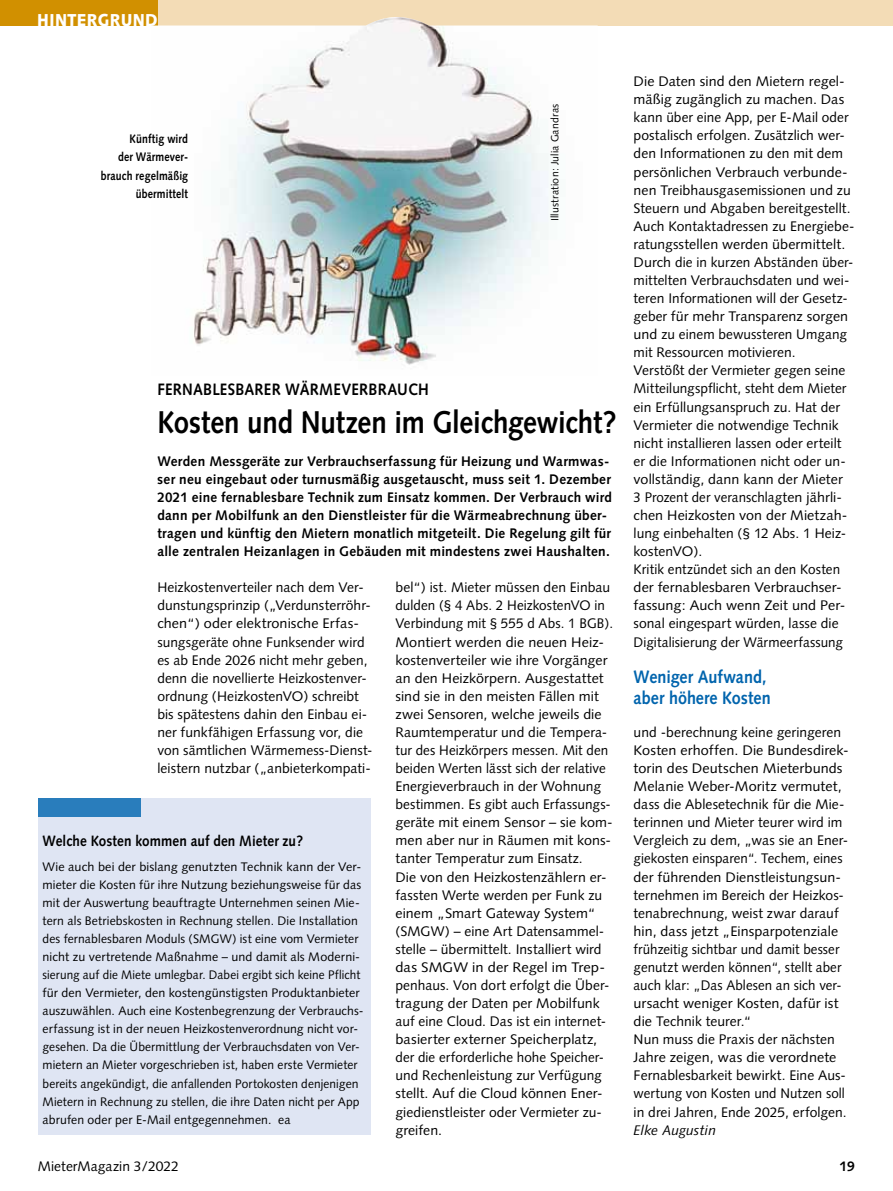
<style>
.page{position:relative;width:893px;height:1191px;background:#fff}
.page>*{position:absolute;margin:0;border:0;box-sizing:border-box;transform-origin:0 0}
.t1{font:700 31.5px "Syntax";letter-spacing:-.01em;color:#000;scale:.88 1}
.t2{font:700 18px/21px "Syntax";color:#0064ad;scale:.9 1}
.t3{font:900 17.25px "Syntax";letter-spacing:.025em;color:#fff;scale:.9 1}
.t4{font:700 16.5px "Syntax";letter-spacing:.015em;color:#000;scale:.9 1}
.t5{font:700 15px "Syntax";letter-spacing:.01em;color:#000;scale:.9 1}
.t6{font:13.8px/18px "Syntax";letter-spacing:.005em;color:#000}
.t7{font:700 13.8px/18px "Syntax";letter-spacing:.02em;color:#000}
.t8{font:italic 13.8px "Syntax";letter-spacing:.005em;color:#000}
.t9{font:12.3px/18px "Syntax";letter-spacing:.01em;color:#000}
.t10{font:700 12.3px/18px "Syntax";letter-spacing:.015em;color:#000;text-align:right;scale:.85 1}
.t11{font:10.5px "Syntax";letter-spacing:.02em;color:#000}
</style>
<div class="page">
<div style="left:0;top:0;width:893px;height:26px;background:#f3dcb6"></div>
<div style="left:0;top:0;width:157px;height:26px;background:#d19000"></div>
<img style="left:151px;top:17px;width:447px;height:348px">
<div style="left:38px;top:798px;width:333px;height:336px;background:#dfe5f3"></div>
<div style="left:38px;top:798px;width:102px;height:18px;background:#297dbc"></div>
<p class="t3" style="left:37px;top:9px;width:136px">HINTERGRUND</p>
<p class="t10" style="left:101px;top:130px;width:104px">Künftig wird<br>der Wärmever&shy;brauch regelmäßig übermittelt</p>
<p class="t11" style="left:549px;top:221px;width:119px;rotate:-90deg">Illustration: Julia Gandras</p>
<p class="t4" style="left:157px;top:380px;width:303px">Fernablesbarer Wärmeverbrauch</p>
<h1 class="t1" style="left:157px;top:404px;width:523px">Kosten und nutzen im Gleichgewicht?</h1>
<p class="t7" style="left:157px;top:452px;width:456px">Werden messgeräte zur verbrauchserfassung für heizung und Warmwas&shy;ser neu eingebaut oder turnusmäßig ausgetauscht, muss seit 1. Dezember 2021 eine fernablesbare Technik zum einsatz kommen. Der verbrauch wird dann per mobilfunk an den Dienstleister für die Wärmeabrechnung über&shy;tragen und künftig den mietern monatlich mitgeteilt. Die regelung gilt für alle zentralen heizanlagen in Gebäuden mit mindestens zwei haushalten.</p>
<p class="t6" style="left:395px;top:578px;width:219px">bel“) ist. Mieter müssen den Einbau dulden (§ 4 Abs. 2 HeizkostenVO in Verbindung mit § 555 d Abs. 1 BGB).<br>Montiert werden die neuen Heiz&shy;kostenverteiler wie ihre Vorgänger an den Heizkörpern. Ausgestattet sind sie in den meisten Fällen mit zwei Sensoren, welche jeweils die Raumtemperatur und die Tempera&shy;tur des Heizkörpers messen. Mit den beiden Werten lässt sich der relative Energieverbrauch in der Wohnung bestimmen. Es gibt auch Erfassungs&shy;geräte mit einem Sensor – sie kom&shy;men aber nur in Räumen mit kons&shy;tanter Temperatur zum Einsatz.<br>Die von den Heizkostenzählern er&shy;fassten Werte werden per Funk zu einem „Smart Gateway System“ (SMGW) – eine Art Datensammel&shy;stelle – übermittelt. Installiert wird das SMGW in der Regel im Trep&shy;penhaus. Von dort erfolgt die Über&shy;tragung der Daten per Mobilfunk auf eine Cloud. Das ist ein internet&shy;basierter externer Speicherplatz, der die erforderliche hohe Speicher&shy;und Rechenleistung zur Verfügung stellt. Auf die Cloud können Ener&shy;giedienstleister oder Vermieter zu&shy;greifen.</p>
<p class="t6" style="left:157px;top:578px;width:217px">Heizkostenverteiler nach dem Ver&shy;dunstungsprinzip („Verdunsterröhr&shy;chen“) oder elektronische Erfas&shy;sungsgeräte ohne Funksender wird es ab Ende 2026 nicht mehr geben, denn die novellierte Heizkostenver&shy;ordnung (HeizkostenVO) schreibt bis spätestens dahin den Einbau ei&shy;ner funkfähigen Erfassung vor, die von sämtlichen Wärmemess-Dienst&shy;leistern nutzbar („anbieterkompati-</p>
<p class="t5" style="left:43px;top:832px;width:291px">Welche Kosten kommen auf den mieter zu?</p>
<p class="t9" style="left:43px;top:857px;width:323px">Wie auch bei der bislang genutzten Technik kann der Ver&shy;mieter die Kosten für ihre Nutzung beziehungsweise für das mit der Auswertung beauftragte Unternehmen seinen Mie&shy;tern als Betriebskosten in Rechnung stellen. Die Installation des fernablesbaren Moduls (SMGW) ist eine vom Vermieter nicht zu vertre tende Maßnahme – und damit als Moder ni - sierung auf die Miete um legbar. Dabei ergibt sich keine Pflicht für den Vermieter, den kostengünstigsten Produktanbieter auszuwählen. Auch eine Kostenbegrenzung der Verbrauchs&shy;erfassung ist in der neuen Heizkostenverordnung nicht vor&shy;gesehen. Da die Übermittlung der Verbrauchsdaten von Ver&shy;mietern an Mieter vor geschrieben ist, haben erste Vermieter bereits angekündigt, die anfallenden Portokosten denjenigen Mietern in Rechnung zu stellen, die ihre Daten nicht per App abrufen oder per E-Mail entgegennehmen. ea</p>
<p class="t6" style="left:634px;top:72px;width:223px">Die Daten sind den Mietern regel&shy;mäßig zugänglich zu machen. Das kann über eine App, per E-Mail oder postalisch erfolgen. Zusätzlich wer&shy;den Informationen zu den mit dem persönlichen Verbrauch verbunde&shy;nen Treibhausgasemissionen und zu Steuern und Abgaben bereitgestellt.<br>Auch Kontaktadressen zu Energiebe&shy;ratungsstellen werden übermittelt.<br>Durch die in kurzen Abständen über&shy;mittelten Verbrauchsdaten und wei&shy;teren Informationen will der Gesetz&shy;geber für mehr Transparenz sorgen und zu einem bewussteren Umgang mit Ressourcen motivieren.<br>Verstößt der Vermieter gegen seine Mitteilungspflicht, steht dem Mieter ein Erfüllungsanspruch zu. Hat der Vermieter die notwendige Technik nicht installieren lassen oder erteilt er die Informationen nicht oder un&shy;vollständig, dann kann der Mieter<br>3 Prozent der veranschlagten jährli&shy;chen Heizkosten von der Mietzah&shy;lung einbehalten (§ 12 Abs. 1 Heiz&shy;kostenVO).<br>Kritik entzündet sich an den Kosten der fernablesbaren Verbrauchser&shy;fassung: Auch wenn Zeit und Per&shy;sonal eingespart würden, lasse die Digitalisierung der Wärmeerfassung</p>
<h2 class="t2" style="left:634px;top:666px;width:154px">Weniger aufwand, aber höhere Kosten</h2>
<p class="t6" style="left:634px;top:723px;width:217px">und -berechnung keine geringeren Kosten erhoffen. Die Bundesdirek&shy;torin des Deutschen Mieterbunds Melanie Weber-Moritz vermutet, dass die Ablesetechnik für die Mie&shy;terinnen und Mieter teurer wird im Vergleich zu dem, „was sie an Ener&shy;giekosten einsparen“. Techem, eines der führenden Dienstleistungsun&shy;ternehmen im Bereich der Heizkos&shy;tenabrechnung, weist zwar darauf hin, dass jetzt „Einsparpotenziale frühzeitig sichtbar und damit besser genutzt werden können“, stellt aber auch klar: „Das Ablesen an sich ver&shy;ursacht weniger Kosten, dafür ist die Technik teurer.“<br>Nun muss die Praxis der nächsten Jahre zeigen, was die verordnete Fernablesbarkeit bewirkt. Eine Aus&shy;wertung von Kosten und Nutzen soll in drei Jahren, Ende 2025, erfolgen.</p>
<p class="t8" style="left:634px;top:1121px;width:84px">Elke Augustin</p>
<p class="t6" style="left:38px;top:1157px;width:143px">MieterMagazin 3/2022</p>
<p class="t7" style="left:839px;top:1157px;width:17px">19</p>
</div>
